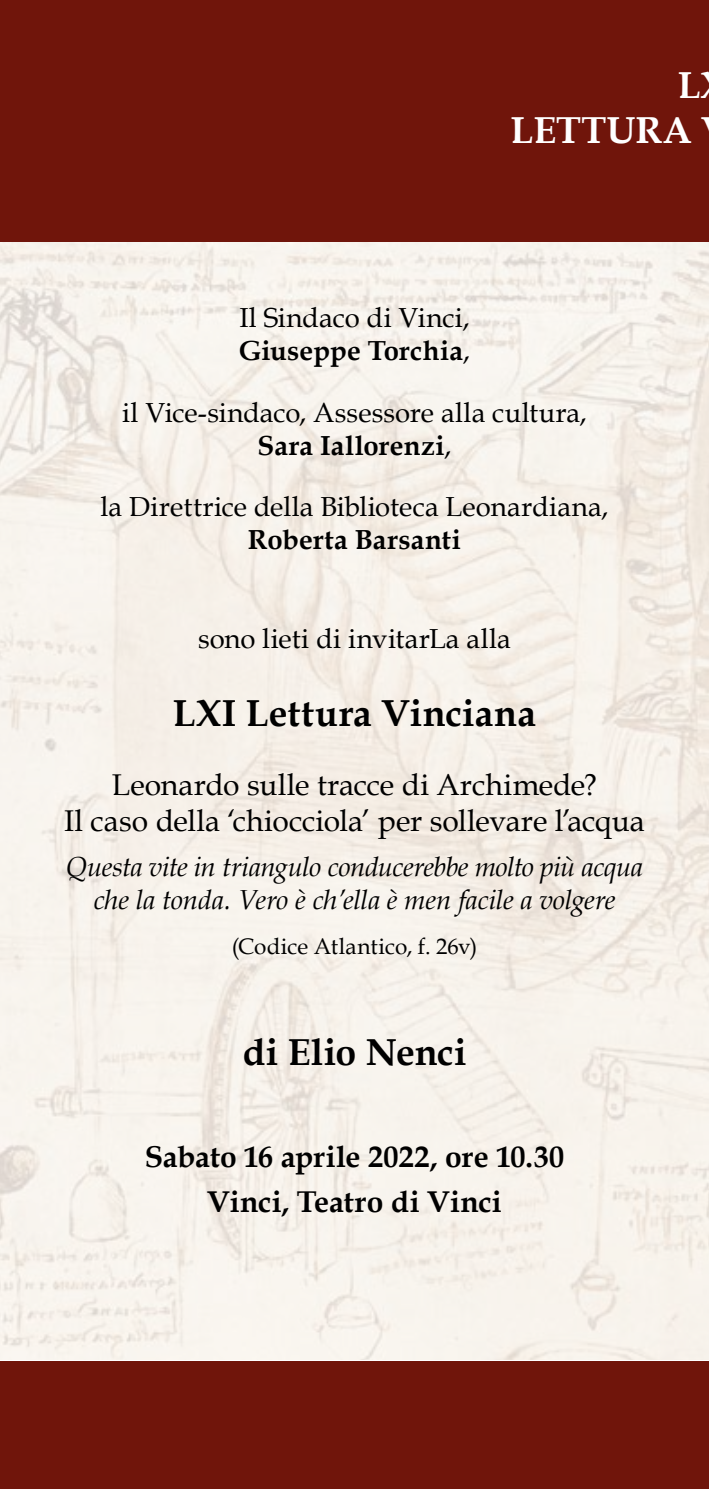
<style>
.page{position:relative;width:709px;height:1489px;background:#fff}
.page>*{position:absolute;margin:0;border:0;box-sizing:border-box;transform-origin:0 0}
.t1{font:700 37.5px "Book Antiqua";letter-spacing:.005em;color:#000}
.t2{font:700 37.5px/45px "Book Antiqua";color:#fff;text-align:right}
.t3{font:30px/36px "Book Antiqua";color:#000;text-align:center}
.t4{font:700 30px/45px "Book Antiqua";color:#000;text-align:center}
.t5{font:27.5px/33px "Book Antiqua";letter-spacing:.005em;color:#000}
.t6{font:italic 27.5px/33px "Book Antiqua";letter-spacing:-.015em;color:#000;text-align:center}
.t7{font:700 27.5px "Book Antiqua";letter-spacing:.01em;color:#000}
.t8{font:22.5px "Book Antiqua";color:#000}
.s1{font-weight:700}
</style>
<div class="page">
<img style="left:0;top:241px;width:709px;height:1118px">
<div style="left:0;top:1361px;width:709px;height:127px;background:#70150b"></div>
<div style="left:0;top:0;width:709px;height:241px;background:#70150b"></div>
<h1 class="t2" style="left:510px;top:63px;width:192px">L<br>LETTURA</h1>
<p class="t5" style="left:239px;top:300px;width:233px">Il Sindaco di Vinci,<br><span class="s1">Giuseppe Torchia</span>,</p>
<p class="t5" style="left:122px;top:395px;width:466px;text-align:center">il Vice-sindaco, Assessore alla cultura,<br><span class="s1">Sara Iallorenzi</span>,</p>
<p class="t5" style="left:100px;top:489px;width:509px">la Direttrice della Biblioteca Leonardiana,</p>
<p class="t7" style="left:248px;top:521px;width:215px">Roberta Barsanti</p>
<p class="t5" style="left:198px;top:621px;width:314px">sono lieti di invitarLa alla</p>
<h1 class="t1" style="left:173px;top:687px;width:365px">LXI Lettura Vinciana</h1>
<p class="t3" style="left:64px;top:766px;width:582px">Leonardo sulle tracce di Archimede?<br>Il caso della ‘chiocciola’ per sollevare l’acqua</p>
<p class="t6" style="left:66px;top:849px;width:578px">Questa vite in triangulo conducerebbe molto più acqua che la tonda. Vero è ch’ella è men facile a volgere</p>
<p class="t8" style="left:232px;top:930px;width:247px">(Codice Atlantico, f. 26v)</p>
<h1 class="t1" style="left:242px;top:1026px;width:225px">di Elio Nenci</h1>
<p class="t4" style="left:145px;top:1134px;width:421px">Sabato 16 aprile 2022, ore 10.30<br>Vinci, Teatro di Vinci</p>
</div>
